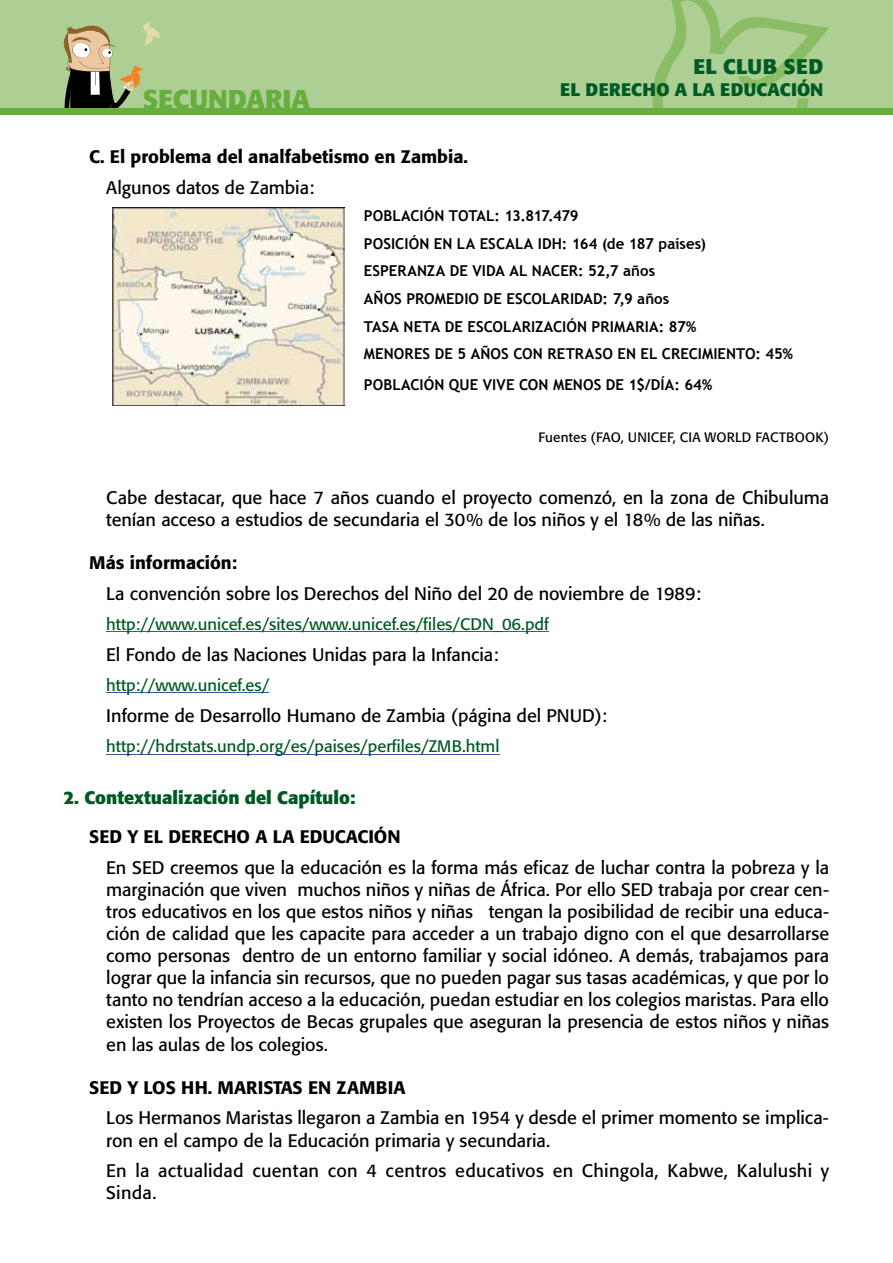
<style>
.page{position:relative;width:893px;height:1263px;background:#fff}
.page>*{position:absolute;margin:0;border:0;box-sizing:border-box;transform-origin:0 0}
.t1{font:700 27px "Formata";color:#67ae3e}
.t2{font:700 21px "Formata";letter-spacing:.02em;color:#005a26}
.t3{font:18px/22px "Formata";letter-spacing:-.005em;color:#000}
.t4{font:500 18px "Formata";color:#000}
.t5{font:18px/22px "Formata";letter-spacing:.015em;color:#000}
.t6{font:700 18px "Formata";color:#005a26}
.t7{font:700 18px "Formata";letter-spacing:.02em;color:#005a26}
.t8{font:16.5px "Formata";color:#005a26}
.t9{font:700 15px/27.6px "Trebuchet MS";letter-spacing:.005em;color:#000}
.t10{font:13.5px "Formata";letter-spacing:.01em;color:#000}
</style>
<div class="page">
<div style="left:0;top:0;width:893px;height:115px;background:#aecf94"></div>
<svg style="left:652px;top:0;width:177px;height:109px"></svg>
<svg style="left:64px;top:21px;width:97px;height:88px"></svg>
<div style="left:0;top:109px;width:893px;height:6px;background:#67ae3e"></div>
<hr style="left:106px;top:631px;width:443px;height:1px;background:#3e54a5">
<hr style="left:106px;top:692px;width:163px;height:1px;background:#3e54a5">
<hr style="left:106px;top:754px;width:393px;height:1px;background:#3e54a5">
<img style="left:112px;top:208px;width:232px;height:197px">
<p class="t2" style="left:693px;top:53px;width:131px">EL CLUB SED</p>
<p class="t7" style="left:560px;top:78px;width:265px">EL DERECHO A LA EDUCACIÓN</p>
<h1 class="t1" style="left:142px;top:83px;width:169px">SECUNDARIA</h1>
<p class="t4" style="left:89px;top:146px;width:380px">C. El problema del analfabetismo en Zambia.</p>
<p class="t3" style="left:106px;top:176px;width:209px">Algunos datos de Zambia:</p>
<p class="t9" style="left:364px;top:202px;width:430px">POBLACIÓN TOTAL: 13.817.479<br>POSICIÓN EN LA ESCALA IDH: 164 (de 187 países)<br>ESPERANZA DE VIDA AL NACER: 52,7 años<br>AÑOS PROMEDIO DE ESCOLARIDAD: 7,9 años<br>TASA NETA DE ESCOLARIZACIÓN PRIMARIA: 87%<br>MENORES DE 5 AÑOS CON RETRASO EN EL CRECIMIENTO: 45%</p>
<p class="t9" style="left:364px;top:371px;width:350px">POBLACIÓN QUE VIVE CON MENOS DE 1$/DÍA: 64%</p>
<p class="t10" style="left:539px;top:429px;width:292px">Fuentes (FAO, UNICEF, CIA WORLD FACTBOOK)</p>
<p class="t3" style="left:106px;top:486px;width:724px">Cabe destacar, que hace 7 años cuando el proyecto comenzó, en la zona de Chibuluma tenían acceso a estudios de secundaria el 30% de los niños y el 18% de las niñas.</p>
<p class="t4" style="left:89px;top:551px;width:149px">Más información:</p>
<p class="t3" style="left:106px;top:582px;width:596px">La convención sobre los Derechos del Niño del 20 de noviembre de 1989:</p>
<p class="t8" style="left:106px;top:614px;width:444px">http://www.unicef.es/sites/www.unicef.es/files/CDN_06.pdf</p>
<p class="t3" style="left:106px;top:643px;width:394px">El Fondo de las Naciones Unidas para la Infancia:</p>
<p class="t8" style="left:106px;top:675px;width:164px">http://www.unicef.es/</p>
<p class="t3" style="left:106px;top:704px;width:502px">Informe de Desarrollo Humano de Zambia (página del PNUD):</p>
<p class="t8" style="left:106px;top:737px;width:395px">http://hdrstats.undp.org/es/paises/perfiles/ZMB.html</p>
<p class="t6" style="left:64px;top:787px;width:293px">2. Contextualización del Capítulo:</p>
<p class="t4" style="left:89px;top:826px;width:313px">SED Y EL DERECHO A LA EDUCACIÓN</p>
<p class="t3" style="left:106px;top:856px;width:724px;text-align:justify">En SED creemos que la educación es la forma más eficaz de luchar contra la pobreza y la marginación que viven muchos niños y niñas de África. Por ello SED trabaja por crear cen&shy;tros educativos en los que estos niños y niñas tengan la posibilidad de recibir una educa&shy;ción de calidad que les capacite para acceder a un trabajo digno con el que desarrollarse como personas dentro de un entorno familiar y social idóneo. A demás, trabajamos para lograr que la infancia sin recursos, que no pueden pagar sus tasas académicas, y que por lo tanto no tendrían acceso a la educación, puedan estudiar en los colegios maristas. Para ello existen los Proyectos de Becas grupales que aseguran la presencia de estos niños y niñas en las aulas de los colegios.</p>
<p class="t4" style="left:89px;top:1076px;width:318px">SED Y LOS HH. MARISTAS EN ZAMBIA</p>
<p class="t3" style="left:106px;top:1107px;width:724px">Los Hermanos Maristas llegaron a Zambia en 1954 y desde el primer momento se implica&shy;ron en el campo de la Educación primaria y secundaria.</p>
<p class="t5" style="left:106px;top:1160px;width:724px">En la actualidad cuentan con 4 centros educativos en Chingola, Kabwe, Kalulushi y<br>Sinda.</p>
</div>
